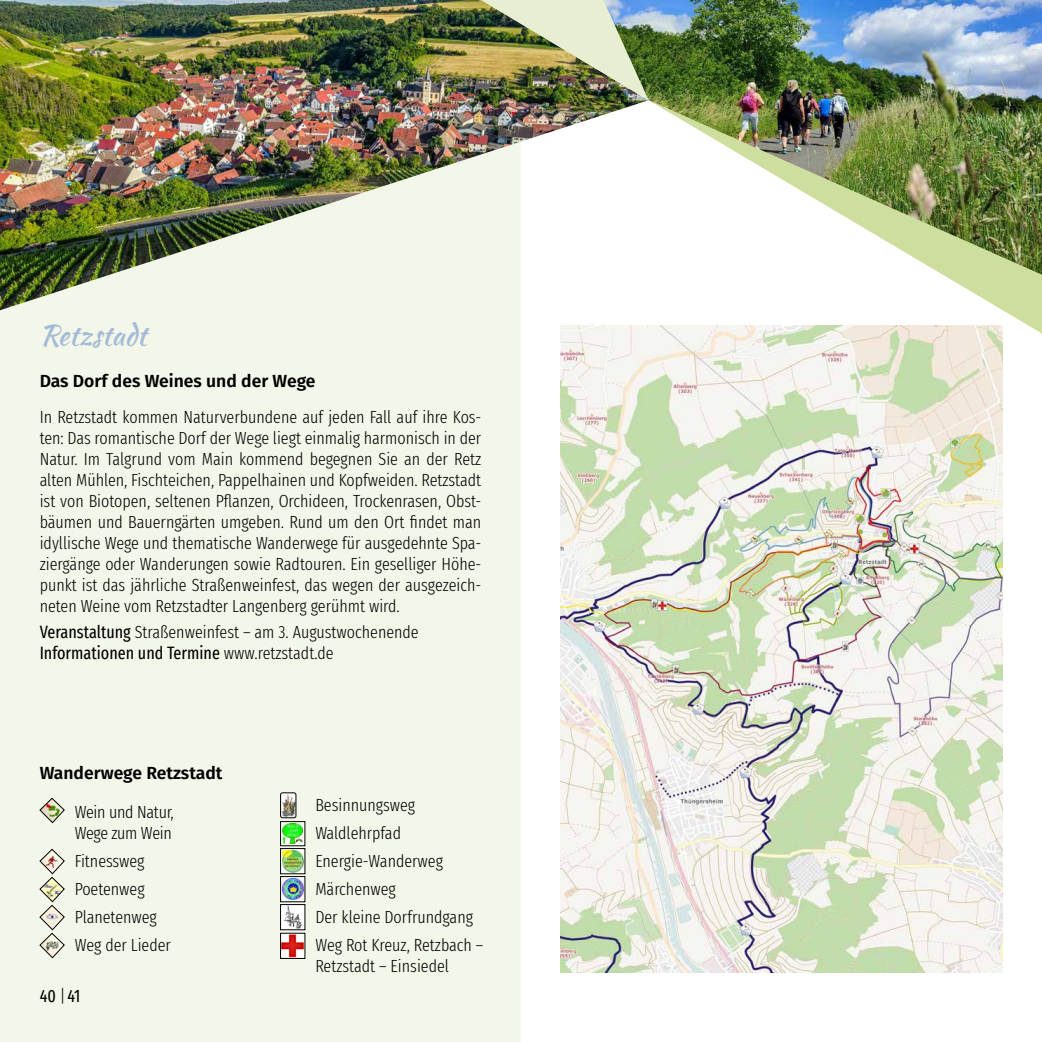
<style>
.page{position:relative;width:1042px;height:1042px;background:#fff}
.page>*{position:absolute;margin:0;border:0;box-sizing:border-box;transform-origin:0 0}
.t1{font:28px "Kaushan Script";color:#a4bad7}
.t2{font:300 extra-condensed 17.5px/21px "Fira Sans";color:#000}
.t3{font:600 17.5px "Fira Sans";color:#000}
.t4{font:extra-condensed 17.5px "Fira Sans";color:#000}
.s1{font-weight:400}
.s2{font-weight:300}
</style>
<div class="page">
<div style="left:0;top:0;width:521px;height:1042px;background:#f3f7e9"></div>
<img style="left:648px;top:0;width:394px;height:100px">
<img style="left:561px;top:325px;width:441px;height:647px">
<svg style="left:39px;top:798px;width:26px;height:25px"></svg>
<svg style="left:39px;top:849px;width:26px;height:109px"></svg>
<img style="left:282px;top:794px;width:12px;height:22px">
<div style="left:280px;top:792px;width:16px;height:26px;border:1px solid #000;border-radius:2px"></div>
<img style="left:282px;top:823px;width:21px;height:21px">
<div style="left:280px;top:821px;width:25px;height:25px;border:1px solid #000"></div>
<img style="left:282px;top:850px;width:21px;height:22px">
<div style="left:280px;top:848px;width:25px;height:26px;border:1px solid #000"></div>
<img style="left:282px;top:878px;width:21px;height:22px">
<div style="left:280px;top:876px;width:25px;height:26px;border:1px solid #000"></div>
<img style="left:282px;top:906px;width:21px;height:22px">
<div style="left:280px;top:904px;width:25px;height:26px;border:1px solid #000"></div>
<img style="left:282px;top:935px;width:21px;height:21px">
<img style="left:0;top:0;width:648px;height:310px">
<img style="left:481px;top:0;width:167px;height:100px">
<img style="left:648px;top:100px;width:394px;height:233px">
<h1 class="t1" style="left:40px;top:315px;width:108px">Retzstadt</h1>
<p class="t3" style="left:40px;top:366px;width:277px">Das Dorf des Weines und der Wege</p>
<p class="t2" style="left:40px;top:406px;width:443px;text-align:justify">In Retzstadt kommen Naturverbundene auf jeden Fall auf ihre Kos&shy;ten: Das romantische Dorf der Wege liegt einmalig harmonisch in der Natur. Im Talgrund vom Main kommend begegnen Sie an der Retz alten Mühlen, Fischteichen, Pappelhainen und Kopfweiden. Retzstadt ist von Biotopen, seltenen Pflanzen, Orchideen, Trockenrasen, Obst&shy;bäumen und Bauerngärten umgeben. Rund um den Ort findet man idyllische Wege und thematische Wanderwege für ausgedehnte Spa&shy;ziergänge oder Wanderungen sowie Radtouren. Ein geselliger Höhe&shy;punkt ist das jährliche Straßenweinfest, das wegen der ausgezeich&shy;neten Weine vom Retzstadter Langenberg gerühmt wird.</p>
<p class="t2" style="left:40px;top:621px;width:380px"><span class="s1">Veranstaltung</span> Straßenweinfest – am 3. Augustwochenende<br><span class="s1">Informationen und Termine</span> www.retzstadt.de</p>
<p class="t3" style="left:40px;top:759px;width:184px">Wanderwege Retzstadt</p>
<p class="t2" style="left:75px;top:801px;width:101px">Wein und Natur,<br>Wege zum Wein</p>
<p class="t2" style="left:75px;top:847px;width:98px;line-height:28px">Fitnessweg<br>Poetenweg<br>Planetenweg<br>Weg der Lieder</p>
<p class="t4" style="left:40px;top:983px;width:42px">40 <span class="s2">|</span> 41</p>
<p class="t2" style="left:315px;top:791px;width:170px;line-height:28px">Besinnungsweg<br>Waldlehrpfad<br>Energie-Wanderweg<br>Märchenweg<br>Der kleine Dorfrundgang<br>Weg Rot Kreuz, Retzbach –</p>
<p class="t2" style="left:315px;top:955px;width:135px">Retzstadt – Einsiedel</p>
</div>
